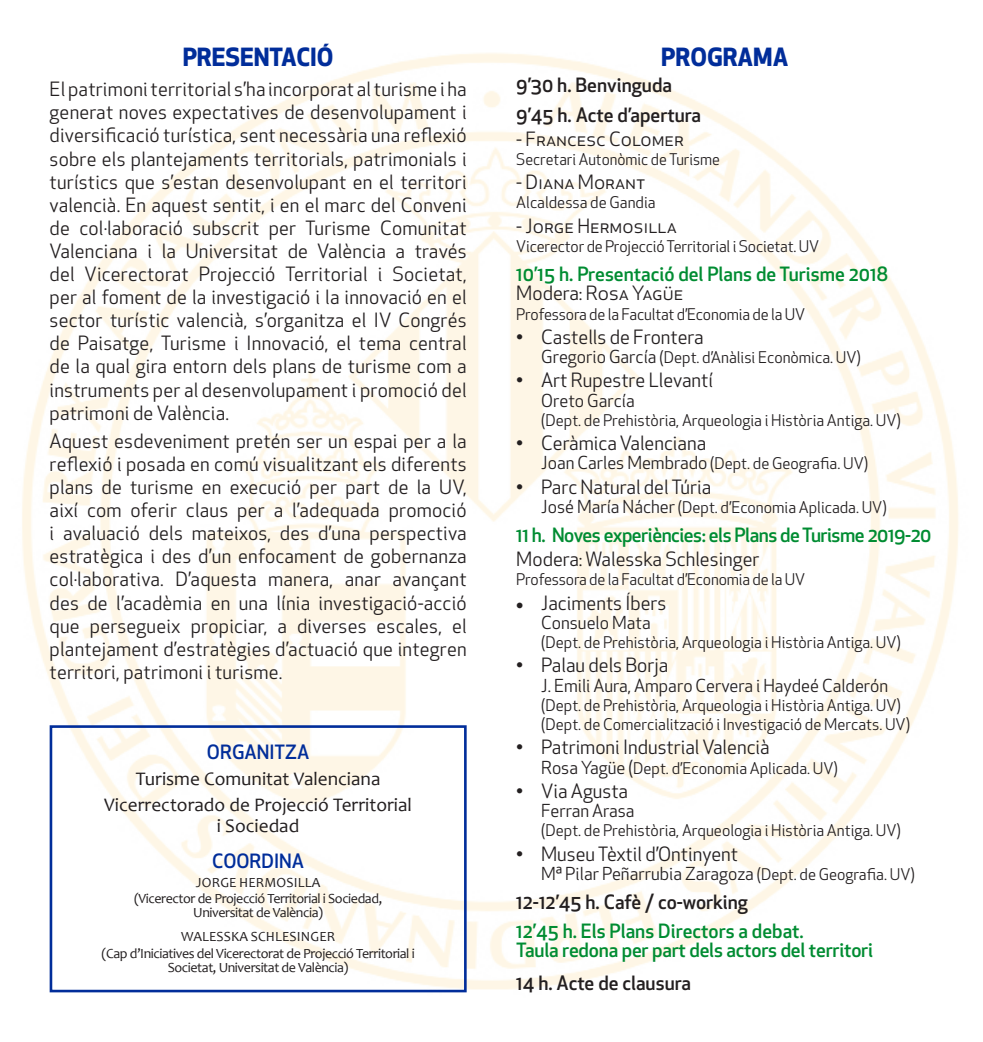
<style>
.page{position:relative;width:983px;height:1042px;background:#fff}
.page>*{position:absolute;margin:0;border:0;box-sizing:border-box;transform-origin:0 0}
.t1{font:700 24.5px "Apex New";color:#012d9a}
.t2{font:19.25px/23.1px "Apex New";color:#231f20;text-align:justify}
.List_Paragraph{font:500 19.25px "Apex New";letter-spacing:-.01em;color:#008c32}
.List_Paragraph-2{font:500 19.25px "Apex New";color:#231f20}
.t3{font:19.25px "Candara";color:#231f20}
.t4{font:500 19.25px "Apex New";color:#012d9a}
.t5{font:17.5px "Apex New";color:#231f20}
.t6{font:15.75px "Apex New";color:#231f20}
.t7{font:14px/14px "Candara";letter-spacing:-.03em;color:#231f20;text-align:center}
.t8{font:14px "Candara";letter-spacing:.01em;color:#231f20}
.s1{font-size:17.5px}
.s2{font-size:15.75px}
</style>
<div class="page">
<img style="left:22px;top:53px;width:937px;height:940px">
<div style="left:50px;top:725px;width:416px;height:267px;border:3px solid #012d9a"></div>
<p class="t1" style="left:183px;top:39px;width:152px">PRESENTACIÓ</p>
<p class="t2" style="left:50px;top:78px;width:418px">El patrimoni territorial s’ha incorporat al turisme i ha generat noves expectatives de desenvolupament i diversificació turística, sent necessària una reflexió sobre els plantejaments territorials, patrimonials i turístics que s’estan desenvolupant en el territori valencià. En aquest sentit, i en el marc del Conveni de col·laboració subscrit per Turisme Comunitat Valenciana i la Universitat de València a través del Vicerectorat Projecció Territorial i Societat, per al foment de la investigació i la innovació en el sector turístic valencià, s’organitza el IV Congrés de Paisatge, Turisme i Innovació, el tema central de la qual gira entorn dels plans de turisme com a instruments per al desenvolupament i promoció del patrimoni de València.</p>
<p class="t2" style="left:50px;top:429px;width:418px">Aquest esdeveniment pretén ser un espai per a la reflexió i posada en comú visualitzant els diferents plans de turisme en execució per part de la UV, així com oferir claus per a l’adequada promoció i avaluació dels mateixos, des d’una perspectiva estratègica i des d’un enfocament de gobernanza col·laborativa. D’aquesta manera, anar avançant des de l’acadèmia en una línia investigació-acció que persegueix propiciar, a diverses escales, el plantejament d’estratègies d’actuació que integren territori, patrimoni i turisme.</p>
<p class="t4" style="left:207px;top:739px;width:104px">ORGANITZA</p>
<p class="t3" style="left:136px;top:767px;width:246px">Turisme Comunitat Valenciana</p>
<p class="t3" style="left:104px;top:793px;width:309px">Vicerrectorado de Projecció Territorial</p>
<p class="t3" style="left:217px;top:814px;width:84px">i Sociedad</p>
<p class="t4" style="left:212px;top:848px;width:94px">COORDINA</p>
<p class="t8" style="left:196px;top:873px;width:126px">JORGE HERMOSILLA</p>
<p class="t7" style="left:134px;top:892px;width:249px">(Vicerector de Projecció Territorial i Sociedad,</p>
<p class="t7" style="left:193px;top:906px;width:131px">Universitat de València)</p>
<p class="t8" style="left:181px;top:928px;width:156px">WALESSKA SCHLESINGER</p>
<p class="t7" style="left:101px;top:946px;width:314px">(Cap d’Iniciatives del Vicerectorat de Projecció Territorial i<br>Societat, Universitat de València)</p>
<p class="t1" style="left:661px;top:39px;width:128px">PROGRAMA</p>
<p class="List_Paragraph-2" style="left:516px;top:72px;width:157px">9’30 h. Benvinguda</p>
<p class="List_Paragraph-2" style="left:516px;top:102px;width:186px">9’45 h. Acte d’apertura</p>
<p class="t2" style="left:516px;top:127px;width:169px">- Francesc Colomer</p>
<p class="t6" style="left:516px;top:149px;width:205px">Secretari Autonòmic de Turisme</p>
<p class="t2" style="left:516px;top:171px;width:131px">- Diana Morant</p>
<p class="t6" style="left:516px;top:193px;width:141px">Alcaldessa de Gandia</p>
<p class="t2" style="left:516px;top:214px;width:162px">- Jorge Hermosilla</p>
<p class="t6" style="left:516px;top:236px;width:304px">Vicerector de Projecció Territorial i Societat. UV</p>
<p class="List_Paragraph" style="left:516px;top:261px;width:373px">10’15 h. Presentació del Plans de Turisme 2018</p>
<p class="t2" style="left:516px;top:282px;width:169px">Modera: Rosa Yagüe</p>
<p class="t6" style="left:516px;top:304px;width:290px">Professora de la Facultat d’Economia de la UV</p>
<p class="t2" style="left:516px;top:325px;width:189px">• Castells de Frontera</p>
<p class="t6" style="left:541px;top:347px;width:321px"><span class="s1">Gregorio García</span> (Dept. d’Anàlisi Econòmica. UV)</p>
<p class="t2" style="left:516px;top:369px;width:198px">• Art Rupestre Llevantí</p>
<p class="t5" style="left:541px;top:389px;width:95px">Oreto García</p>
<p class="t6" style="left:541px;top:410px;width:361px">(Dept. de Prehistòria, Arqueologia i Història Antiga. UV)</p>
<p class="t2" style="left:516px;top:431px;width:191px">• Ceràmica Valenciana</p>
<p class="t6" style="left:541px;top:454px;width:328px"><span class="s1">Joan Carles Membrado</span> (Dept. de Geografia. UV)</p>
<p class="t2" style="left:516px;top:475px;width:196px">• Parc Natural del Túria</p>
<p class="t6" style="left:541px;top:497px;width:347px"><span class="s1">José María Nácher</span> (Dept. d’Economia Aplicada. UV)</p>
<p class="List_Paragraph" style="left:516px;top:522px;width:416px">11 h. Noves experiències: els Plans de Turisme 2019-20</p>
<p class="t2" style="left:516px;top:548px;width:245px">Modera: Walesska Schlesinger</p>
<p class="t6" style="left:516px;top:570px;width:290px">Professora de la Facultat d’Economia de la UV</p>
<p class="t2" style="left:516px;top:591px;width:151px">• Jaciments Íbers</p>
<p class="t5" style="left:541px;top:611px;width:111px">Consuelo Mata</p>
<p class="t6" style="left:541px;top:632px;width:361px">(Dept. de Prehistòria, Arqueologia i Història Antiga. UV)</p>
<p class="t2" style="left:516px;top:654px;width:154px">• Palau dels Borja</p>
<p class="t5" style="left:541px;top:674px;width:348px">J. Emili Aura, Amparo Cervera i Haydeé Calderón</p>
<p class="t6" style="left:541px;top:695px;width:361px">(Dept. de Prehistòria, Arqueologia i Història Antiga. UV)</p>
<p class="t6" style="left:541px;top:714px;width:370px">(Dept. de Comercialització i Investigació de Mercats. UV)</p>
<p class="t2" style="left:516px;top:736px;width:255px">• Patrimoni Industrial Valencià</p>
<p class="t6" style="left:541px;top:758px;width:298px"><span class="s1">Rosa Yagüe (</span>Dept. d’Economia Aplicada. UV)</p>
<p class="t2" style="left:516px;top:779px;width:113px">• Via Agusta</p>
<p class="t5" style="left:541px;top:799px;width:95px">Ferran Arasa</p>
<p class="t6" style="left:541px;top:820px;width:361px">(Dept. de Prehistòria, Arqueologia i Història Antiga. UV)</p>
<p class="t2" style="left:516px;top:842px;width:223px">• Museu Tèxtil d’Ontinyent</p>
<p class="t5" style="left:541px;top:862px;width:375px">Mª Pilar Peñarrubia Zaragoza <span class="s2">(Dept. de Geografia. UV)</span></p>
<p class="List_Paragraph-2" style="left:516px;top:889px;width:233px">12-12’45 h. Cafè / co-working</p>
<p class="List_Paragraph" style="left:516px;top:918px;width:289px">12’45 h. Els Plans Directors a debat.</p>
<p class="List_Paragraph" style="left:516px;top:937px;width:358px">Taula redona per part dels actors del territori</p>
<p class="List_Paragraph-2" style="left:516px;top:970px;width:176px">14 h. Acte de clausura</p>
</div>
